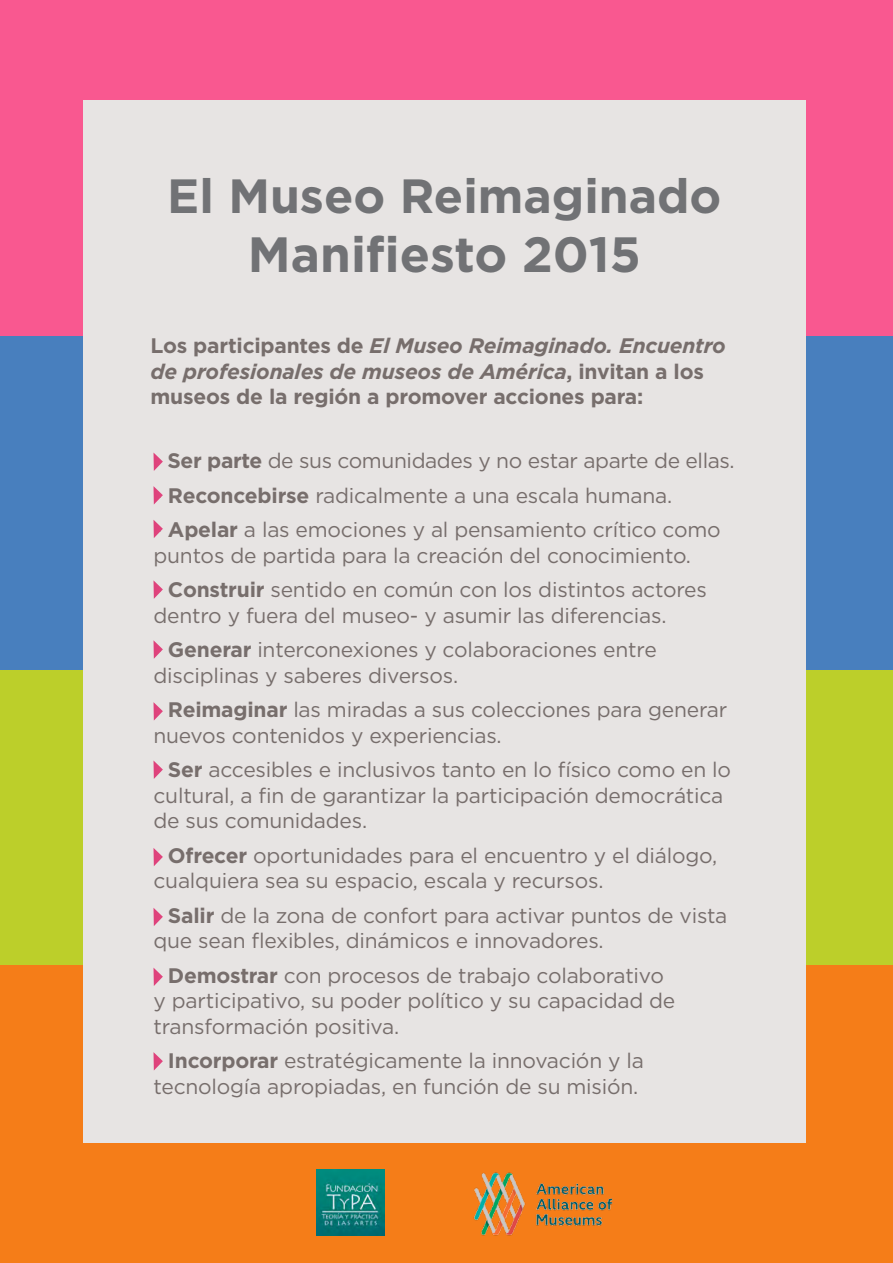
<style>
.page{position:relative;width:893px;height:1263px;background:#fff}
.page>*{position:absolute;margin:0;border:0;box-sizing:border-box;transform-origin:0 0}
.t1{font:700 49.5px "Gotham HTF";color:#717275}
.t2{font:700 48px "Gotham HTF";color:#717275}
.t3{font:21px/25.5px "Gotham HTF";letter-spacing:-.01em;color:#776e6c}
.t4{font:700 21px/25.5px "Gotham HTF";letter-spacing:-.01em;color:#776e6c}
.s1{font-style:italic}
.s2{font-weight:700}
</style>
<div class="page">
<div style="left:0;top:0;width:893px;height:336px;background:#f95890"></div>
<div style="left:0;top:666px;width:893px;height:300px;background:#bccf2a"></div>
<div style="left:0;top:965px;width:893px;height:298px;background:#f57d18"></div>
<div style="left:0;top:336px;width:893px;height:334px;background:#487fbe"></div>
<div style="left:83px;top:100px;width:723px;height:1043px;background:#e7e4e3"></div>
<img style="left:316px;top:1169px;width:68px;height:66px">
<svg style="left:153px;top:452px;width:10px;height:19px"></svg>
<svg style="left:153px;top:486px;width:10px;height:19px"></svg>
<svg style="left:153px;top:520px;width:10px;height:18px"></svg>
<svg style="left:153px;top:580px;width:10px;height:19px"></svg>
<svg style="left:153px;top:702px;width:10px;height:19px"></svg>
<svg style="left:153px;top:760px;width:10px;height:19px"></svg>
<svg style="left:153px;top:848px;width:10px;height:18px"></svg>
<svg style="left:153px;top:967px;width:10px;height:19px"></svg>
<svg style="left:153px;top:908px;width:10px;height:18px"></svg>
<svg style="left:153px;top:1052px;width:10px;height:18px"></svg>
<svg style="left:153px;top:640px;width:10px;height:19px"></svg>
<img style="left:473px;top:1172px;width:140px;height:64px">
<h2 class="t2" style="left:167px;top:168px;width:556px">El Museo Reimaginado</h2>
<h1 class="t1" style="left:248px;top:226px;width:394px">Manifiesto 2015</h1>
<p class="t4" style="left:151px;top:332px;width:577px">Los participantes de <span class="s1">El Museo Reimaginado. Encuentro de profesionales de museos de América</span>, invitan a los museos de la región a promover acciones para:</p>
<p class="t3" style="left:153px;top:448px;width:583px">- <span class="s2">Ser parte</span> de sus comunidades y no estar aparte de ellas.</p>
<p class="t3" style="left:153px;top:482px;width:520px">- <span class="s2">Reconcebirse</span> radicalmente a una escala humana.</p>
<p class="t3" style="left:153px;top:517px;width:569px">- <span class="s2">Apelar</span> a las emociones y al pensamiento crítico como puntos de partida para la creación del conocimiento.</p>
<p class="t3" style="left:153px;top:577px;width:555px">- <span class="s2">Construir</span> sentido en común con los distintos actores dentro y fuera del museo- y asumir las diferencias.</p>
<p class="t3" style="left:153px;top:637px;width:505px">- <span class="s2">Generar</span> interconexiones y colaboraciones entre disciplinas y saberes diversos.</p>
<p class="t3" style="left:153px;top:697px;width:575px">- <span class="s2">Reimaginar</span> las miradas a sus colecciones para generar nuevos contenidos y experiencias.</p>
<p class="t3" style="left:153px;top:757px;width:579px">- <span class="s2">Ser</span> accesibles e inclusivos tanto en lo físico como en lo cultural, a fin de garantizar la participación democrática de sus comunidades.</p>
<p class="t3" style="left:153px;top:842px;width:565px">- <span class="s2">Ofrecer</span> oportunidades para el encuentro y el diálogo, cualquiera sea su espacio, escala y recursos.</p>
<p class="t3" style="left:153px;top:902px;width:575px">- <span class="s2">Salir</span> de la zona de confort para activar puntos de vista que sean flexibles, dinámicos e innovadores.</p>
<p class="t3" style="left:153px;top:962px;width:523px">- <span class="s2">Demostrar</span> con procesos de trabajo colaborativo y participativo, su poder político y su capacidad de transformación positiva.</p>
<p class="t3" style="left:153px;top:1048px;width:492px">- <span class="s2">Incorporar</span> estratégicamente la innovación y la tecnología apropiadas, en función de su misión.</p>
</div>
